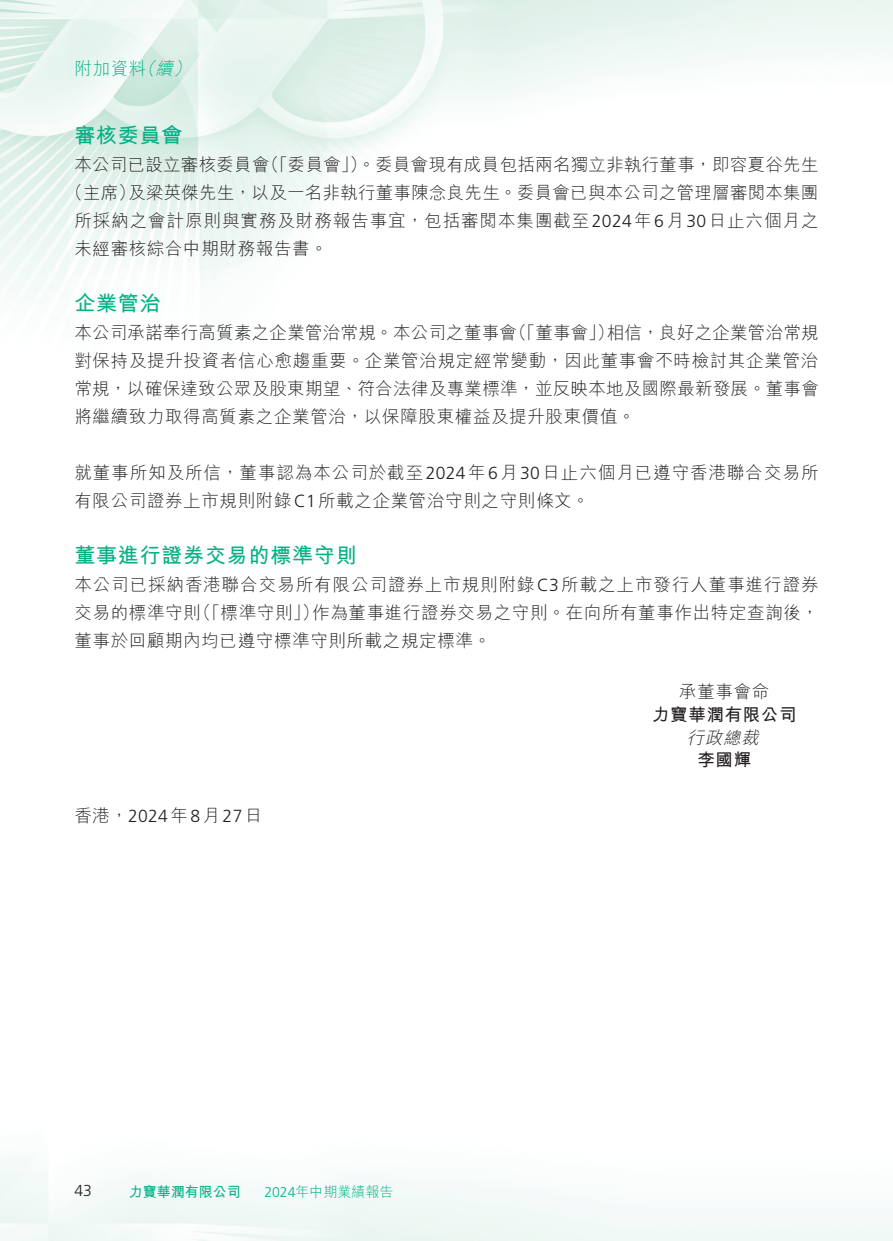
<style>
.page{position:relative;width:893px;height:1241px;background:#fff}
.page>*{position:absolute;margin:0;border:0;box-sizing:border-box;transform-origin:0 0}
._01_H1{font:700 21px "M Hei HK";letter-spacing:.035em;color:#05b085}
._00_txt{font:300 17.5px/28px "M Hei HK";letter-spacing:.055em;color:#231f20}
._00_txt-2{font:300 17.5px/28px "M Hei HK";letter-spacing:.035em;color:#231f20}
._00_txt-3{font:300 17.5px/28px "M Hei HK";letter-spacing:.015em;color:#231f20}
._00_txt-4{font:300 17.5px "Frutiger LT Std";letter-spacing:.015em;color:#231f20}
._00_txt-5{font:700 17.5px "M Hei HK";letter-spacing:.035em;color:#231f20}
.t1{font:300 17.5px "M Hei HK";color:#05b085}
._00_txt-6{font:italic 300 17.5px "M Hei HK";color:#231f20}
.t2{font:italic 300 17.5px "M Hei HK";color:#05b085}
.t3{font:300 15.92px "Frutiger LT Std";color:#231f20}
.t4{font:300 14.17px "M Hei HK";color:#05b085}
.t5{font:700 14.17px "M Hei HK";color:#05b085}
.s1{font-family:"Frutiger LT Std"}
.s2{font-family:"M Hei HK"}
</style>
<div class="page">
<img style="left:0;top:0;width:893px;height:296px">
<p class="t2" style="left:156px;top:60px;width:23px">續</p>
<p class="t2" style="left:138px;top:60px;width:23px">（</p>
<p class="t2" style="left:173px;top:60px;width:23px">(</p>
<p class="t1" style="left:74px;top:60px;width:73px">附加資料</p>
<p class="_01_H1" style="left:74px;top:120px;width:110px">審核委員會</p>
<p class="_00_txt-3" style="left:262px;top:150px;width:558px">（「委員會」）。委員會現有成員包括兩名獨立非執行董事，即容夏谷先生</p>
<p class="_00_txt-3" style="left:128px;top:150px;width:692px;text-indent:-54px">本公司已設立審核委員會<br>及梁英傑先生，以及一名非執行董事陳念良先生。委員會已與本公司之管理層審閱本集團</p>
<p class="_00_txt" style="left:74px;top:178px;width:746px;text-indent:-9px">（主席）<br>所採納之會計原則與實務及財務報告事宜，包括審閱本集團截至<span class="s1">2024</span>年<span class="s1">6</span>月<span class="s1">30</span>日止六個月之未經審核綜合中期財務報告書。</p>
<p class="_01_H1" style="left:74px;top:288px;width:88px">企業管治</p>
<p class="_00_txt-3" style="left:607px;top:318px;width:213px">相信，良好之企業管治常規</p>
<p class="_00_txt-2" style="left:74px;top:318px;width:746px">本公司承諾奉行高質素之企業管治常規。本公司之董事會<br>對保持及提升投資者信心愈趨重要。企業管治規定經常變動，因此董事會不時檢討其企業管治常規，以確保達致公眾及股東期望、符合法律及專業標準，並反映本地及國際最新發展。董事會將繼續致力取得高質素之企業管治，以保障股東權益及提升股東價值。</p>
<p class="_00_txt" style="left:74px;top:458px;width:746px">就董事所知及所信，董事認為本公司於截至<span class="s1">2024</span>年<span class="s1">6</span>月<span class="s1">30</span>日止六個月已遵守香港聯合交易所有限公司證券上市規則附錄<span class="s1">C1</span>所載之企業管治守則之守則條文。</p>
<p class="_01_H1" style="left:74px;top:540px;width:284px">董事進行證券交易的標準守則</p>
<p class="_00_txt" style="left:74px;top:570px;width:746px;text-align:right">本公司已採納香港聯合交易所有限公司證券上市規則附錄<span class="s1">C3</span>所載之上市發行人董事進行證券作為董事進行證券交易之守則。在向所有董事作出特定查詢後，</p>
<p class="_00_txt-2" style="left:509px;top:318px;width:106px">（「董事會」）</p>
<p class="_00_txt-2" style="left:194px;top:598px;width:127px">（「標準守則」）</p>
<p class="_00_txt-2" style="left:74px;top:598px;width:418px">交易的標準守則<br>董事於回顧期內均已遵守標準守則所載之規定標準。</p>
<p class="_00_txt-4" style="left:74px;top:806px;width:189px"><span class="s2">香港，</span>2024<span class="s2">年</span>8<span class="s2">月</span>27<span class="s2">日</span></p>
<p class="t3" style="left:74px;top:1180px;width:19px">43</p>
<p class="t5" style="left:129px;top:1180px;width:113px">力寶華潤有限公司</p>
<p class="t4" style="left:264px;top:1184px;width:131px"><span class="s1">2024</span>年中期業績報告</p>
<p class="_00_txt-2" style="left:679px;top:677px;width:92px">承董事會命</p>
<p class="_00_txt-5" style="left:652px;top:701px;width:146px">力寶華潤有限公司</p>
<p class="_00_txt-6" style="left:687px;top:728px;width:77px">行政總裁</p>
<p class="_00_txt-5" style="left:697px;top:747px;width:55px">李國輝</p>
</div>
